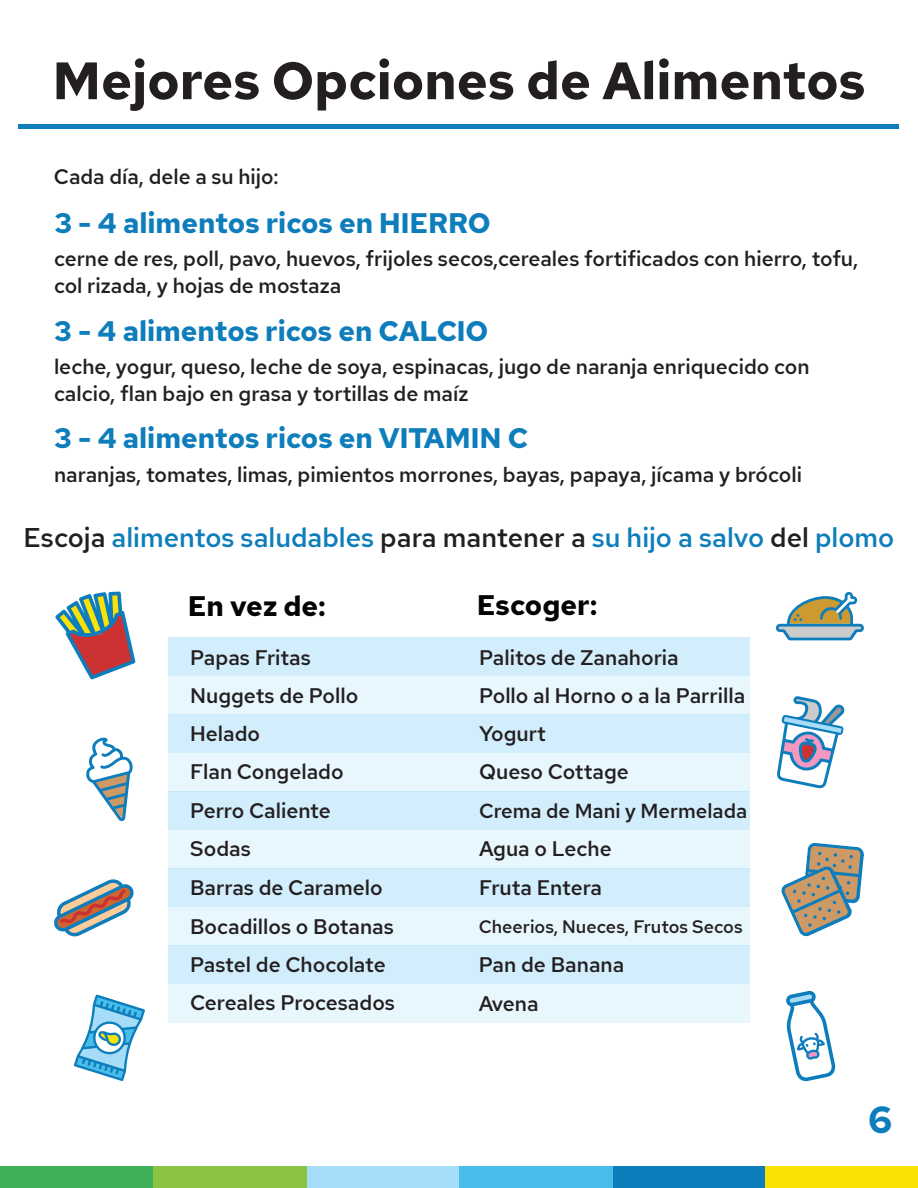
<style>
.page{position:relative;width:918px;height:1188px;background:#fff}
.page>*{position:absolute;margin:0;border:0;box-sizing:border-box;transform-origin:0 0}
.t1{font:700 52.5px "Red Hat Text";color:#231f20}
.t2{font:700 37.65px "Red Hat Text";color:#0d7dbb}
.t3{font:700 28.2px "Red Hat Text";color:#0d7dbb}
.t4{font:700 28.2px "Red Hat Text";color:#040503}
.t5{font:500 27px "Red Hat Text";color:#0d7dbb}
.t6{font:500 21px/38.5px "Red Hat Text";color:#231f20}
.t7{font:500 20.25px "Red Hat Text";color:#231f20}
.t8{font:500 18px "Red Hat Text";color:#231f20}
.s1{color:#231f20}
</style>
<div class="page">
<div style="left:612px;top:1166px;width:153px;height:22px;background:#0d7dbb"></div>
<div style="left:765px;top:1166px;width:153px;height:22px;background:#fae106"></div>
<div style="left:459px;top:1166px;width:153px;height:22px;background:#49bde9"></div>
<div style="left:306px;top:1166px;width:153px;height:22px;background:#a5dcf7"></div>
<div style="left:153px;top:1166px;width:153px;height:22px;background:#8bc442"></div>
<div style="left:0;top:1166px;width:153px;height:22px;background:#3fb057"></div>
<div style="left:19px;top:124px;width:880px;height:5px;background:#0d7dbb"></div>
<svg style="left:54px;top:879px;width:80px;height:58px"></svg>
<div style="left:169px;top:637px;width:581px;height:39px;background:#d2edfb"></div>
<div style="left:169px;top:714px;width:581px;height:39px;background:#d2edfb"></div>
<div style="left:168px;top:791px;width:582px;height:39px;background:#d2edfb"></div>
<div style="left:168px;top:868px;width:582px;height:39px;background:#d2edfb"></div>
<div style="left:168px;top:945px;width:582px;height:39px;background:#d2edfb"></div>
<div style="left:169px;top:676px;width:581px;height:38px;background:#e8f6fd"></div>
<div style="left:169px;top:753px;width:581px;height:38px;background:#e8f6fd"></div>
<div style="left:169px;top:830px;width:581px;height:38px;background:#e8f6fd"></div>
<div style="left:169px;top:907px;width:581px;height:38px;background:#e8f6fd"></div>
<div style="left:169px;top:984px;width:581px;height:38px;background:#e8f6fd"></div>
<svg style="left:74px;top:995px;width:71px;height:86px"></svg>
<svg style="left:55px;top:592px;width:81px;height:88px"></svg>
<svg style="left:86px;top:737px;width:47px;height:84px"></svg>
<svg style="left:777px;top:696px;width:67px;height:92px"></svg>
<svg style="left:781px;top:843px;width:83px;height:94px"></svg>
<svg style="left:786px;top:990px;width:49px;height:92px"></svg>
<svg style="left:776px;top:592px;width:88px;height:48px"></svg>
<h1 class="t1" style="left:52px;top:46px;width:815px">Mejores Opciones de Alimentos</h1>
<p class="t6" style="left:54px;top:157px;width:226px">Cada día, dele a su hijo:</p>
<h3 class="t3" style="left:54px;top:204px;width:438px">3 - 4 alimentos ricos en HIERRO</h3>
<p class="t6" style="left:54px;top:245px;width:806px;line-height:27px">cerne de res, poll, pavo, huevos, frijoles secos,cereales fortificados con hierro, tofu, col rizada, y hojas de mostaza</p>
<h3 class="t3" style="left:54px;top:312px;width:436px">3 - 4 alimentos ricos en CALCIO</h3>
<p class="t6" style="left:54px;top:353px;width:757px;line-height:27px">leche, yogur, queso, leche de soya, espinacas, jugo de naranja enriquecido con calcio, flan bajo en grasa y tortillas de maíz</p>
<h3 class="t3" style="left:54px;top:419px;width:475px">3 - 4 alimentos ricos en VITAMIN C</h3>
<p class="t6" style="left:54px;top:455px;width:750px">naranjas, tomates, limas, pimientos morrones, bayas, papaya, jícama y brócoli</p>
<p class="t5" style="left:24px;top:519px;width:872px"><span class="s1">Escoja</span> alimentos saludables <span class="s1">para mantener a</span> su hijo a salvo <span class="s1">del</span> plomo</p>
<h3 class="t4" style="left:188px;top:587px;width:140px">En vez de:</h3>
<h3 class="t4" style="left:477px;top:586px;width:123px">Escoger:</h3>
<p class="t6" style="left:190px;top:638px;width:122px">Papas Fritas</p>
<p class="t6" style="left:479px;top:638px;width:201px">Palitos de Zanahoria</p>
<p class="t6" style="left:190px;top:676px;width:170px">Nuggets de Pollo</p>
<p class="t6" style="left:479px;top:676px;width:268px">Pollo al Horno o a la Parrilla</p>
<p class="t6" style="left:190px;top:714px;width:71px">Helado</p>
<p class="t6" style="left:479px;top:714px;width:68px">Yogurt</p>
<p class="t6" style="left:190px;top:753px;width:206px">Flan Congelado<br>Perro Caliente<br>Sodas<br>Barras de Caramelo<br>Bocadillos o Botanas<br>Pastel de Chocolate<br>Cereales Procesados</p>
<p class="t6" style="left:479px;top:753px;width:151px">Queso Cottage</p>
<p class="t7" style="left:479px;top:797px;width:270px">Crema de Mani y Mermelada</p>
<p class="t6" style="left:479px;top:830px;width:134px">Agua o Leche<br>Fruta Entera</p>
<p class="t8" style="left:479px;top:915px;width:265px">Cheerios, Nueces, Frutos Secos</p>
<p class="t6" style="left:479px;top:945px;width:147px">Pan de Banana<br>Avena</p>
<h2 class="t2" style="left:868px;top:1095px;width:26px">6</h2>
</div>
